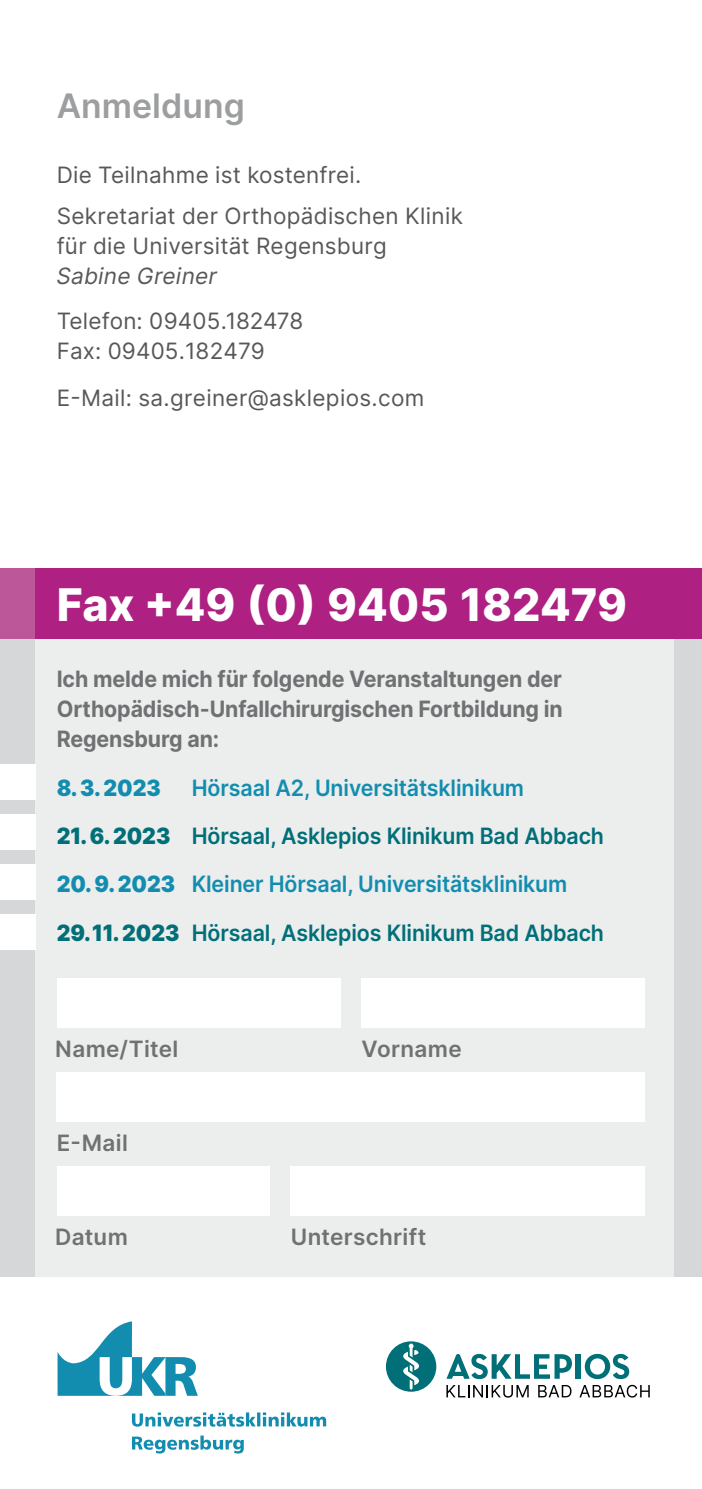
<style>
.page{position:relative;width:702px;height:1489px;background:#fff}
.page>*{position:absolute;margin:0;border:0;box-sizing:border-box;transform-origin:0 0}
.t1{font:800 45px "Inter";color:#fff}
.t2{font:600 33.75px "Inter";color:#9c9e9f}
.t3{font:22.5px/41.2px "Inter";letter-spacing:.015em;color:#58585a}
.t4{font:700 22.5px/30px "Inter";letter-spacing:-.005em;color:#707172;text-align:justify;scale:.95 1}
.t5{font:600 22.5px "Inter";letter-spacing:-.005em;color:#006f78;scale:.95 1}
.t6{font:600 22.5px "Inter";letter-spacing:-.005em;color:#128daf;scale:.95 1}
.t7{font:600 22.5px "Inter";letter-spacing:.015em;color:#707172}
.t8{font:italic 22.5px "Inter";color:#58585a}
.t9{font:900 22.5px "Inter";color:#128daf;scale:.95 1}
.s1{font-weight:900}
</style>
<div class="page">
<hr style="left:701px;top:0;width:1px;height:638px;background:#128daf">
<div style="left:0;top:609px;width:702px;height:667px;background:#d6d7d8"></div>
<div style="left:35px;top:609px;width:638px;height:667px;background:#eceded"></div>
<svg style="left:132px;top:1412px;width:194px;height:41px"></svg>
<svg style="left:57px;top:1321px;width:141px;height:74px"></svg>
<div style="left:0;top:568px;width:606px;height:70px;background:#bc5899"></div>
<div style="left:35px;top:568px;width:667px;height:70px;background:#ae2082"></div>
<div style="left:57px;top:1166px;width:212px;height:50px;background:#fff"></div>
<div style="left:57px;top:978px;width:283px;height:50px;background:#fff"></div>
<div style="left:57px;top:1072px;width:588px;height:50px;background:#fff"></div>
<div style="left:290px;top:1166px;width:355px;height:50px;background:#fff"></div>
<div style="left:361px;top:978px;width:284px;height:50px;background:#fff"></div>
<div style="left:0;top:764px;width:35px;height:36px;background:#fff"></div>
<div style="left:0;top:814px;width:35px;height:36px;background:#fff"></div>
<div style="left:0;top:864px;width:35px;height:36px;background:#fff"></div>
<div style="left:0;top:914px;width:35px;height:36px;background:#fff"></div>
<svg style="left:446px;top:1385px;width:82px;height:12px"></svg>
<svg style="left:538px;top:1385px;width:33px;height:12px"></svg>
<svg style="left:579px;top:1384px;width:70px;height:13px"></svg>
<div style="left:575px;top:1353px;width:5px;height:25px;background:#006f78"></div>
<svg style="left:584px;top:1353px;width:45px;height:25px"></svg>
<svg style="left:446px;top:1353px;width:126px;height:25px"></svg>
<div style="left:386px;top:1341px;width:50px;height:50px;background:#006f78;border-radius:50%"></div>
<svg style="left:403px;top:1343px;width:16px;height:46px"></svg>
<h2 class="t2" style="left:57px;top:80px;width:190px">Anmeldung</h2>
<p class="t3" style="left:57px;top:154px;width:407px">Die Teilnahme ist kostenfrei.<br>Sekretariat der Orthopädischen Klinik</p>
<p class="t3" style="left:57px;top:225px;width:331px">für die Universität Regensburg</p>
<p class="t8" style="left:55px;top:260px;width:168px">Sabine Greiner</p>
<p class="t3" style="left:57px;top:305px;width:248px;line-height:30px">Telefon: 09405.182478<br>Fax: 09405.182479</p>
<p class="t3" style="left:57px;top:376px;width:369px">E-Mail: sa.greiner@asklepios.com</p>
<h1 class="t1" style="left:57px;top:570px;width:572px">Fax +49 (0) 9405 182479</h1>
<p class="t4" style="left:57px;top:663px;width:534px">Ich melde mich für folgende Veranstaltungen der Orthopädisch-Unfallchirurgischen Fortbildung in Regensburg an:</p>
<p class="t9" style="left:57px;top:770px;width:111px">8. 3. 2023</p>
<p class="t6" style="left:192px;top:770px;width:351px">Hörsaal A2, Universitätsklinikum</p>
<p class="t5" style="left:57px;top:819px;width:577px"><span class="s1">21. 6. 2023</span> Hörsaal, Asklepios Klinikum Bad Abbach</p>
<p class="t6" style="left:57px;top:867px;width:539px"><span class="s1">20. 9. 2023</span> Kleiner Hörsaal, Universitätsklinikum</p>
<p class="t5" style="left:57px;top:915px;width:577px"><span class="s1">29. 11. 2023</span> Hörsaal, Asklepios Klinikum Bad Abbach</p>
<p class="t7" style="left:55px;top:1032px;width:125px">Name/Titel</p>
<p class="t7" style="left:57px;top:1126px;width:73px">E-Mail</p>
<p class="t7" style="left:55px;top:1220px;width:74px">Datum</p>
<p class="t7" style="left:361px;top:1031px;width:102px">Vorname</p>
<p class="t7" style="left:291px;top:1220px;width:137px">Unterschrift</p>
</div>
